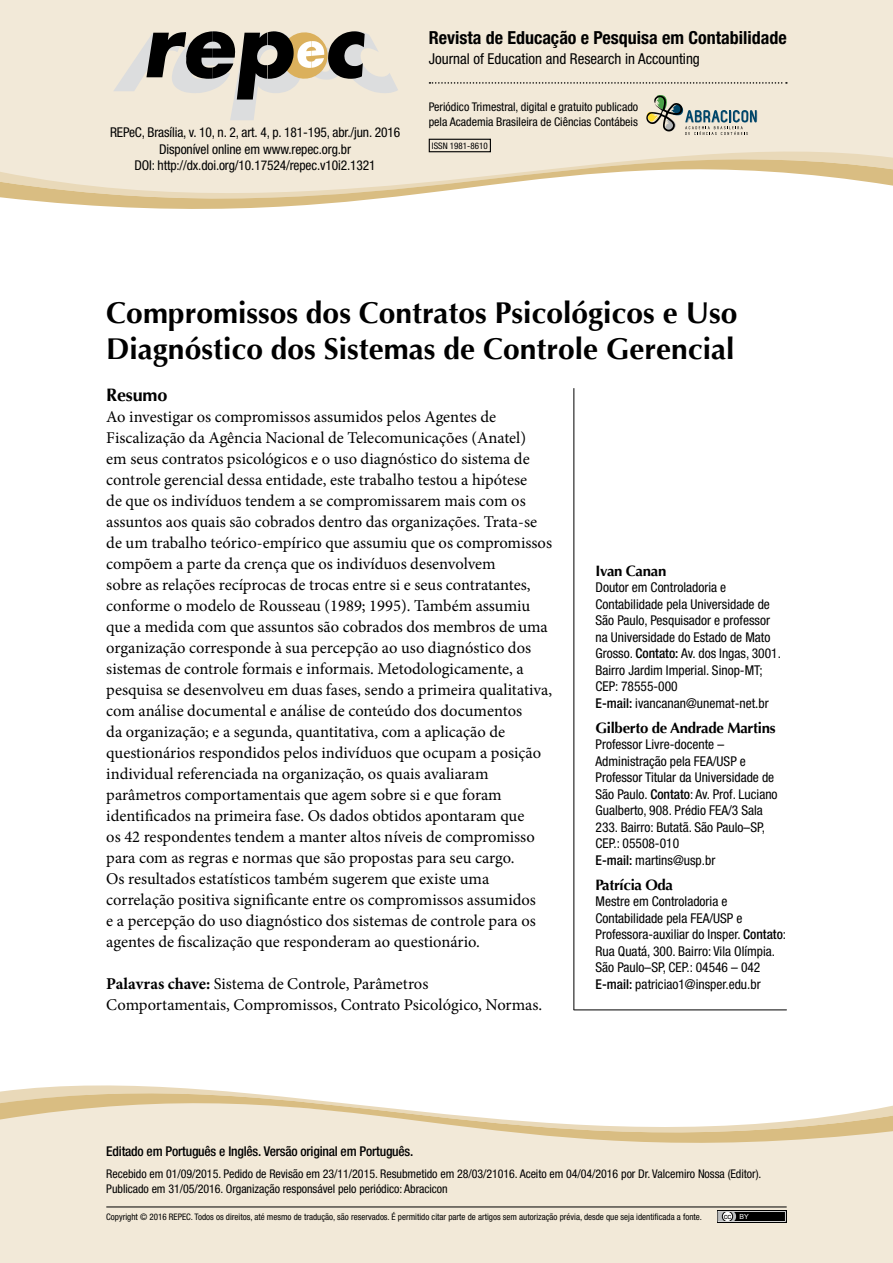
<style>
.page{position:relative;width:893px;height:1263px;background:#fff}
.page>*{position:absolute;margin:0;border:0;box-sizing:border-box;transform-origin:0 0}
.t1{font:700 30px/36px "Optima";color:#000}
.t2{font:700 condensed 18px "Helvetica Neue LT Std";color:#000}
.t3{font:700 18px "Optima";letter-spacing:-.01em;color:#000}
.t4{font:16.5px/21px "Minion Pro";color:#000}
.t5{font:700 15px "Optima";letter-spacing:-.02em;color:#000}
.t6{font:condensed 15px "Helvetica Neue LT Std";color:#000}
.t7{font:condensed 13.5px/16.5px "Helvetica Neue LT Std";color:#000}
.t8{font:500 condensed 13.5px "Helvetica Neue LT Std";letter-spacing:-.015em;color:#000}
.t9{font:condensed 12px/15px "Helvetica Neue LT Std";letter-spacing:-.005em;color:#000}
.t10{font:condensed 9px "Helvetica Neue LT Std";color:#000}
.t11{font:7.5px "Arial";color:#000}
.s1{font-weight:700}
.s2{font-weight:500}
.s3{font-size:7.05px;color:#fff}
</style>
<div class="page">
<div style="left:0;top:0;width:893px;height:125px;background:#f2e9d8"></div>
<div style="left:0;top:1179px;width:893px;height:84px;background:#f2e9d8"></div>
<svg style="left:0;top:127px;width:893px;height:82px;fill:#f2e9d8"></svg>
<svg style="left:0;top:1085px;width:893px;height:94px;fill:#f2e9d8"></svg>
<hr style="left:106px;top:1206px;width:681px;height:1px;background:#000">
<div style="left:717px;top:1210px;width:70px;height:13px;background:#000"></div>
<svg style="left:718px;top:1211px;width:68px;height:11px"></svg>
<svg style="left:113px;top:30px;width:285px;height:90px;background:#b7b1a5"></svg>
<svg style="left:429px;top:82px;width:358px;height:2px"></svg>
<div style="left:429px;top:139px;width:62px;height:13px;border:1px solid #000"></div>
<svg style="left:644px;top:92px;width:114px;height:43px;background:#c3c4b7"></svg>
<hr style="left:573px;top:388px;width:1px;height:622px;background:#000">
<hr style="left:574px;top:1009px;width:212px;height:1px;background:#000">
<p class="t7" style="left:110px;top:124px;width:292px;text-align:center">REPeC, Brasília, v. 10, n. 2, art. 4, p. 181-195, abr./jun. 2016<br>Disponível online em www.repec.org.br<br>DOI: http://dx.doi.org/10.17524/repec.v10i2.1321</p>
<p class="t2" style="left:429px;top:27px;width:359px">Revista de Educação e Pesquisa em Contabilidade</p>
<p class="t6" style="left:429px;top:50px;width:273px">Journal of Education and Research in Accounting</p>
<p class="t9" style="left:429px;top:99px;width:211px">Periódico Trimestral, digital e gratuito publicado pela Academia Brasileira de Ciências Contábeis</p>
<p class="t10" style="left:432px;top:140px;width:57px">ISSN 1981-8610</p>
<h1 class="t1" style="left:106px;top:295px;width:633px">Compromissos dos Contratos Psicológicos e Uso<br>Diagnóstico dos Sistemas de Controle Gerencial</h1>
<p class="t3" style="left:106px;top:384px;width:63px">Resumo</p>
<p class="t4" style="left:106px;top:406px;width:447px">Ao investigar os compromissos assumidos pelos Agentes de Fiscalização da Agência Nacional de Telecomunicações (Anatel)<br>em seus contratos psicológicos e o uso diagnóstico do sistema de controle gerencial dessa entidade, este trabalho testou a hipótese<br>de que os indivíduos tendem a se compromissarem mais com os assuntos aos quais são cobrados dentro das organizações. Trata-se de um trabalho teórico-empírico que assumiu que os compromissos compõem a parte da crença que os indivíduos desenvolvem<br>sobre as relações recíprocas de trocas entre si e seus contratantes, conforme o modelo de Rousseau (1989; 1995). Também assumiu que a medida com que assuntos são cobrados dos membros de uma organização corresponde à sua percepção ao uso diagnóstico dos sistemas de controle formais e informais. Metodologicamente, a pesquisa se desenvolveu em duas fases, sendo a primeira qualitativa, com análise documental e análise de conteúdo dos documentos<br>da organização; e a segunda, quantitativa, com a aplicação de questionários respondidos pelos indivíduos que ocupam a posição individual referenciada na organização, os quais avaliaram parâmetros comportamentais que agem sobre si e que foram identificados na primeira fase. Os dados obtidos apontaram que<br>os 42 respondentes tendem a manter altos níveis de compromisso para com as regras e normas que são propostas para seu cargo.<br>Os resultados estatísticos também sugerem que existe uma correlação positiva significante entre os compromissos assumidos<br>e a percepção do uso diagnóstico dos sistemas de controle para os agentes de fiscalização que responderam ao questionário.</p>
<p class="t4" style="left:106px;top:973px;width:437px"><span class="s1">Palavras chave:</span> Sistema de Controle, Parâmetros<br>Comportamentais, Compromissos, Contrato Psicológico, Normas.</p>
<p class="t5" style="left:595px;top:562px;width:72px">Ivan Canan</p>
<p class="t7" style="left:595px;top:579px;width:187px">Doutor em Controladoria e<br>Contabilidade pela Universidade de<br>São Paulo, Pesquisador e professor na Universidade do Estado de Mato<br>Grosso. <span class="s2">Contato:</span> Av. dos Ingas, 3001.<br>Bairro Jardim Imperial. Sinop-MT;<br>CEP: 78555-000<br><span class="s2">E-mail:</span> ivancanan@unemat-net.br</p>
<p class="t5" style="left:595px;top:719px;width:182px">Gilberto de Andrade Martins</p>
<p class="t7" style="left:595px;top:736px;width:184px">Professor Livre-docente –<br>Administração pela FEA/USP e<br>Professor Titular da Universidade de<br>São Paulo. <span class="s2">Contato</span>: Av. Prof. Luciano<br>Gualberto, 908. Prédio FEA/3 Sala<br>233. Bairro: Butatã. São Paulo–SP,<br>CEP.: 05508-010<br><span class="s2">E-mail:</span> martins@usp.br</p>
<p class="t5" style="left:595px;top:876px;width:79px">Patrícia Oda</p>
<p class="t7" style="left:595px;top:893px;width:192px">Mestre em Controladoria e Contabilidade pela FEA/USP e Professora-auxiliar do Insper. <span class="s2">Contato</span>:<br>Rua Quatá, 300. Bairro: Vila Olímpia.<br>São Paulo–SP, CEP.: 04546 – 042<br><span class="s2">E-mail:</span> patriciao1@insper.edu.br</p>
<p class="t8" style="left:106px;top:1143px;width:309px">Editado em Português e Inglês. Versão original em Português.</p>
<p class="t9" style="left:106px;top:1166px;width:657px">Recebido em 01/09/2015. Pedido de Revisão em 23/11/2015. Resubmetido em 28/03/21016. Aceito em 04/04/2016 por Dr. Valcemiro Nossa (Editor).<br>Publicado em 31/05/2016. Organização responsável pelo periódico: Abracicon</p>
<p class="t10" style="left:106px;top:1212px;width:597px">Copyright © 2016 REPEC. Todos os direitos, até mesmo de tradução, são reservados. É permitido citar parte de artigos sem autorização prévia, desde que seja identificada a fonte.</p>
<p class="t11" style="left:724px;top:1211px;width:27px">cc <span class="s3">BY</span></p>
</div>
